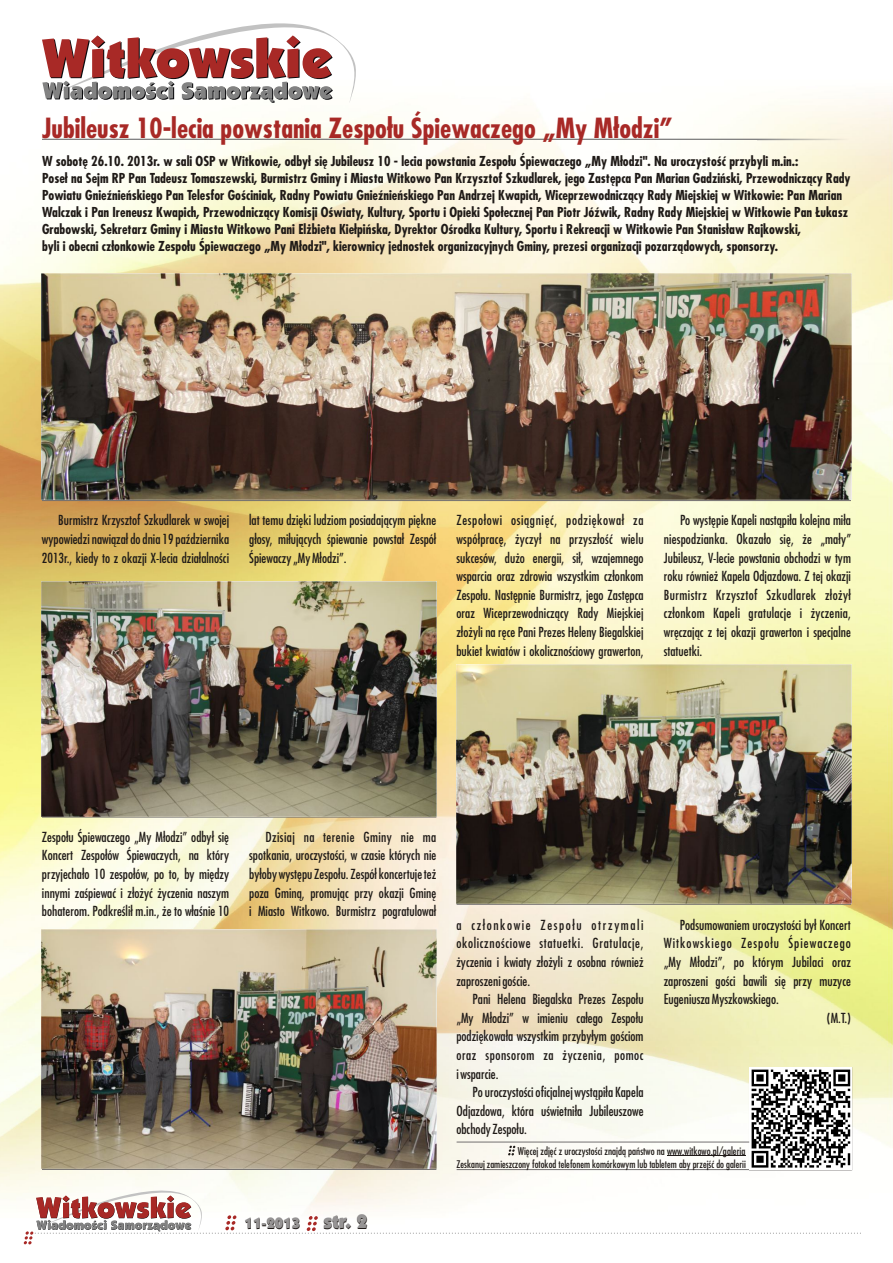
<style>
.page{position:relative;width:893px;height:1263px;background:#fff}
.page>*{position:absolute;margin:0;border:0;box-sizing:border-box;transform-origin:0 0}
.t1{font:700 27px "Fujiyama";color:#a82926}
.t2{font:900 15px "Kabel IT Cby BT";color:#1f1a17}
.t3{font:13.5px/18.6px "Fujiyama";color:#1f1a17;text-align:justify}
.t4{font:13.5px "Fujiyama";letter-spacing:.075em;color:#1f1a17}
.t5{font:700 13.35px/17px "Fujiyama";color:#1f1a17}
.t6{font:10.5px "Fujiyama";color:#1f1a17}
.t7{font:10.2px "Fujiyama";color:#1f1a17}
.s1{font-size:19.5px}
</style>
<div class="page">
<img style="left:0;top:97px;width:893px;height:1104px">
<svg style="left:24px;top:1186px;width:838px;height:58px"></svg>
<svg style="left:42px;top:23px;width:314px;height:80px"></svg>
<hr style="left:42px;top:139px;width:809px;height:1px;background:#828282">
<hr style="left:42px;top:500px;width:809px;height:1px;background:#737070">
<hr style="left:457px;top:904px;width:394px;height:1px;background:#737070">
<hr style="left:42px;top:817px;width:394px;height:1px;background:#737070">
<hr style="left:457px;top:1169px;width:394px;height:1px;background:#737070">
<svg style="left:749px;top:1068px;width:103px;height:102px"></svg>
<hr style="left:457px;top:1142px;width:292px;height:1px;background:#737070">
<hr style="left:667px;top:1156px;width:78px;height:1px;background:#1f1a17">
<svg style="left:508px;top:1146px;width:7px;height:9px"></svg>
<img style="left:42px;top:273px;width:809px;height:226px">
<img style="left:750px;top:1068px;width:100px;height:102px">
<img style="left:42px;top:582px;width:395px;height:234px">
<img style="left:42px;top:930px;width:395px;height:238px">
<img style="left:456px;top:665px;width:395px;height:238px">
<hr style="left:42px;top:1169px;width:394px;height:1px;background:#737070">
<h1 class="t1" style="left:42px;top:118px;width:632px">Jubileusz 10-lecia powstania Zespołu Śpiewaczego „My Młodzi”</h1>
<p class="t5" style="left:42px;top:154px;width:810px">W sobotę 26.10. 2013r. w sali OSP w Witkowie, odbył się Jubileusz 10 - lecia powstania Zespołu Śpiewaczego „My Młodzi". Na uroczystość przybyli m.in.:<br>Poseł na Sejm RP Pan Tadeusz Tomaszewski, Burmistrz Gminy i Miasta Witkowo Pan Krzysztof Szkudlarek, jego Zastępca Pan Marian Gadziński, Przewodniczący Rady Powiatu Gnieźnieńskiego Pan Telesfor Gościniak, Radny Powiatu Gnieźnieńskiego Pan Andrzej Kwapich, Wiceprzewodniczący Rady Miejskiej w Witkowie: Pan Marian Walczak i Pan Ireneusz Kwapich, Przewodniczący Komisji Oświaty, Kultury, Sportu i Opieki Społecznej Pan Piotr Jóźwik, Radny Rady Miejskiej w Witkowie Pan Łukasz Grabowski, Sekretarz Gminy i Miasta Witkowo Pani Elżbieta Kiełpińska, Dyrektor Ośrodka Kultury, Sportu i Rekreacji w Witkowie Pan Stanisław Rajkowski,<br>byli i obecni członkowie Zespołu Śpiewaczego „My Młodzi", kierownicy jednostek organizacyjnych Gminy, prezesi organizacji pozarządowych, sponsorzy.</p>
<p class="t3" style="left:42px;top:512px;width:189px;text-indent:16px">Burmistrz Krzysztof Szkudlarek w swojej wypowiedzi nawiązał do dnia 19 października 2013r., kiedy to z okazji X-lecia działalności</p>
<p class="t3" style="left:249px;top:512px;width:189px">lat temu dzięki ludziom posiadającym piękne głosy, miłujących śpiewanie powstał Zespół Śpiewaczy „My Młodzi”.</p>
<p class="t3" style="left:456px;top:512px;width:189px">Zespołowi osiągnięć, podziękował za współpracę, życzył na przyszłość wielu sukcesów, dużo energii, sił, wzajemnego wsparcia oraz zdrowia wszystkim członkom Zespołu. Następnie Burmistrz, jego Zastępca oraz Wiceprzewodniczący Rady Miejskiej złożyli na ręce Pani Prezes Heleny Biegalskiej bukiet kwiatów i okolicznościowy grawerton,</p>
<p class="t3" style="left:664px;top:512px;width:189px;text-indent:16px">Po występie Kapeli nastąpiła kolejna miła niespodzianka. Okazało się, że „mały” Jubileusz, V-lecie powstania obchodzi w tym roku również Kapela Odjazdowa. Z tej okazji Burmistrz Krzysztof Szkudlarek złożył członkom Kapeli gratulacje i życzenia, wręczając z tej okazji grawerton i specjalne statuetki.</p>
<p class="t3" style="left:42px;top:829px;width:189px">Zespołu Śpiewaczego „My Młodzi” odbył się Koncert Zespołów Śpiewaczych, na który przyjechało 10 zespołów, po to, by między innymi zaśpiewać i złożyć życzenia naszym bohaterom. Podkreślił m.in., że to właśnie 10</p>
<p class="t3" style="left:249px;top:829px;width:189px;text-indent:16px">Dzisiaj na terenie Gminy nie ma spotkania, uroczystości, w czasie których nie byłoby występu Zespołu. Zespół koncertuje też poza Gminą, promując przy okazji Gminę i Miasto Witkowo. Burmistrz pogratulował</p>
<p class="t2" style="left:245px;top:1218px;width:124px">11-2013 <span class="s1">str. 2</span></p>
<p class="t3" style="left:456px;top:916px;width:189px">a członkowie Zespołu otrzymali okolicznościowe statuetki. Gratulacje, życzenia i kwiaty złożyli z osobna również zaproszeni goście.</p>
<p class="t3" style="left:456px;top:991px;width:189px;text-indent:16px">Pani Helena Biegalska Prezes Zespołu „My Młodzi” w imieniu całego Zespołu podziękowała wszystkim przybyłym gościom oraz sponsorom za życzenia, pomoc i wsparcie.</p>
<p class="t3" style="left:456px;top:1084px;width:189px;text-indent:16px">Po uroczystości oficjalnej wystąpiła Kapela Odjazdowa, która uświetniła Jubileuszowe obchody Zespołu.</p>
<p class="t3" style="left:680px;top:916px;width:172px">Podsumowaniem uroczystości był Koncert</p>
<p class="t4" style="left:664px;top:938px;width:189px">Witkowskiego Zespołu Śpiewaczego</p>
<p class="t3" style="left:664px;top:954px;width:189px">„My Młodzi”, po którym Jubilaci oraz</p>
<p class="t3" style="left:664px;top:972px;width:189px">zaproszeni gości bawili się przy muzyce</p>
<p class="t3" style="left:664px;top:991px;width:117px">Eugeniusza Myszkowskiego.</p>
<p class="t3" style="left:827px;top:1010px;width:25px">(M.T.)</p>
<p class="t6" style="left:518px;top:1146px;width:229px">Więcej zdjęć z uroczystości znajdą państwo na www.witkowo.pl/galeria</p>
<p class="t7" style="left:457px;top:1160px;width:291px">Zeskanuj zamieszczony fotokod telefonem komórkowym lub tabletem aby przejść do galerii</p>
</div>
